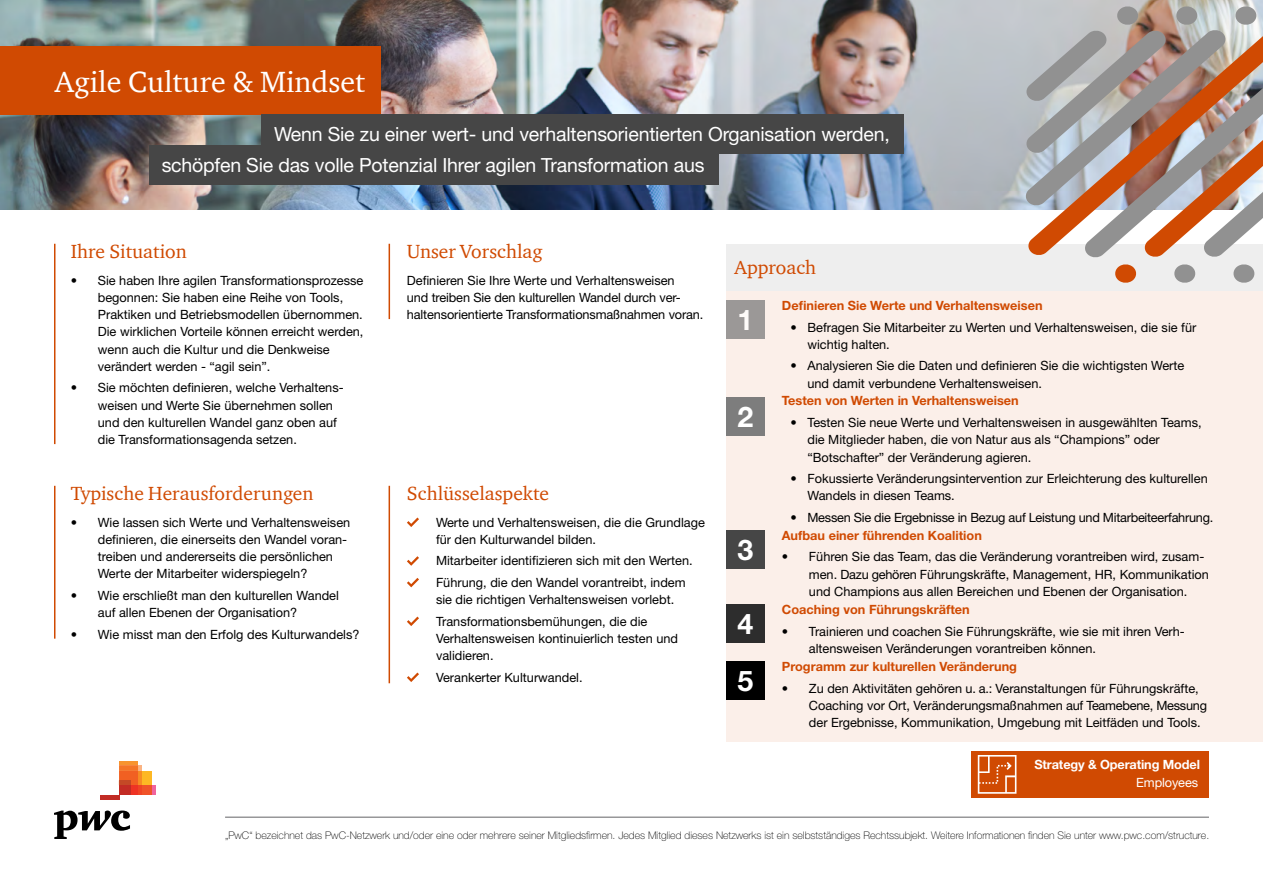
<style>
.page{position:relative;width:1263px;height:893px;background:#fff}
.page>*{position:absolute;margin:0;border:0;box-sizing:border-box;transform-origin:0 0}
.t1{font:30px "ITC Charter Com";color:#fff}
.t2{font:700 28.5px "Helvetica Neue LT Pro";color:#fff}
.t3{font:19.5px/30.9px "Helvetica Neue LT Pro";letter-spacing:-.01em;color:#fff}
.t4{font:19.5px "ITC Charter Com";color:#d04a02}
.t5{font:12.75px/17.2px "Helvetica Neue LT Pro";color:#000}
.t6{font:700 12.75px "Helvetica Neue LT Pro";color:#d04a02}
.t7{font:12.75px "Helvetica Neue LT Pro";letter-spacing:-.02em;color:#000}
.t8{font:700 12.75px "Helvetica Neue LT Pro";letter-spacing:-.01em;color:#fff}
.t9{font:12.75px "Helvetica Neue LT Pro";letter-spacing:-.01em;color:#fff}
.t10{font:100 10.5px "Helvetica Neue LT Pro";color:#000}
</style>
<div class="page">
<img style="left:0;top:0;width:1025px;height:210px">
<svg style="left:54px;top:810px;width:76px;height:29px"></svg>
<div style="left:151px;top:785px;width:5px;height:10px;background:#f0649d"></div>
<hr style="left:119px;top:761px;width:19px;height:4px;background:#f7942f">
<div style="left:142px;top:771px;width:9px;height:14px;background:#fdb824"></div>
<div style="left:142px;top:785px;width:9px;height:10px;background:#f05329"></div>
<hr style="left:138px;top:785px;width:4px;height:10px;background:#ef4425">
<svg style="left:119px;top:765px;width:23px;height:20px"></svg>
<div style="left:131px;top:785px;width:7px;height:10px;background:#ee3324"></div>
<div style="left:119px;top:780px;width:12px;height:5px;background:#c44926"></div>
<div style="left:119px;top:785px;width:12px;height:10px;background:#c32c25"></div>
<hr style="left:100px;top:795px;width:19px;height:4px;background:#c22c25">
<hr style="left:225px;top:817px;width:984px;height:1px;background:#636466">
<div style="left:0;top:46px;width:380px;height:69px;background:#d04a02"></div>
<div style="left:261px;top:115px;width:642px;height:39px;background:#464646"></div>
<div style="left:149px;top:146px;width:570px;height:39px;background:#464646"></div>
<hr style="left:389px;top:244px;width:1px;height:75px;background:#d04a02">
<svg style="left:407px;top:517px;width:12px;height:10px"></svg>
<svg style="left:407px;top:556px;width:12px;height:10px"></svg>
<svg style="left:407px;top:578px;width:12px;height:9px"></svg>
<svg style="left:407px;top:617px;width:12px;height:9px"></svg>
<svg style="left:407px;top:672px;width:12px;height:10px"></svg>
<hr style="left:389px;top:486px;width:1px;height:197px;background:#d04a02">
<hr style="left:54px;top:244px;width:2px;height:200px;background:#d04a02">
<hr style="left:54px;top:486px;width:2px;height:153px;background:#d04a02">
<div style="left:726px;top:276px;width:537px;height:465px;background:#fbefe9"></div>
<div style="left:726px;top:301px;width:38px;height:38px;background:#9b9897"></div>
<div style="left:726px;top:397px;width:38px;height:38px;background:#7d7d7d"></div>
<div style="left:726px;top:531px;width:38px;height:38px;background:#464646"></div>
<div style="left:726px;top:605px;width:38px;height:38px;background:#2d2d2d"></div>
<div style="left:726px;top:662px;width:38px;height:38px;background:#000"></div>
<div style="left:726px;top:244px;width:537px;height:47px;background:#eee"></div>
<div style="left:972px;top:751px;width:237px;height:47px;background:#d04a02"></div>
<svg style="left:978px;top:755px;width:38px;height:39px"></svg>
<svg style="left:1025px;top:0;width:238px;height:283px"></svg>
<h1 class="t1" style="left:55px;top:63px;width:312px">Agile Culture &amp; Mindset</h1>
<h3 class="t3" style="left:162px;top:119px;width:730px;text-indent:112px">Wenn Sie zu einer wert- und verhaltensorientierten Organisation werden, schöpfen Sie das volle Potenzial Ihrer agilen Transformation aus</h3>
<h3 class="t4" style="left:71px;top:240px;width:117px">Ihre Situation</h3>
<p class="t5" style="left:98px;top:271px;width:267px;text-indent:-27px">• Sie haben Ihre agilen Transformationsprozesse begonnen: Sie haben eine Reihe von Tools, Praktiken und Betriebsmodellen übernommen.<br>Die wirklichen Vorteile können erreicht werden, wenn auch die Kultur und die Denkweise verändert werden - “agil sein”.</p>
<p class="t5" style="left:98px;top:379px;width:247px;text-indent:-27px">• Sie möchten definieren, welche Verhaltens&shy;weisen und Werte Sie übernehmen sollen und den kulturellen Wandel ganz oben auf die Transformationsagenda setzen.</p>
<h3 class="t4" style="left:71px;top:482px;width:244px">Typische Herausforderungen</h3>
<p class="t5" style="left:98px;top:513px;width:254px;text-indent:-27px">• Wie lassen sich Werte und Verhaltensweisen definieren, die einerseits den Wandel voran&shy;treiben und andererseits die persönlichen Werte der Mitarbeiter widerspiegeln?</p>
<p class="t5" style="left:98px;top:587px;width:243px;text-indent:-27px">• Wie erschließt man den kulturellen Wandel auf allen Ebenen der Organisation?</p>
<p class="t5" style="left:71px;top:625px;width:290px">• Wie misst man den Erfolg des Kulturwandels?</p>
<h3 class="t4" style="left:407px;top:240px;width:137px">Unser Vorschlag</h3>
<p class="t5" style="left:407px;top:271px;width:298px">Definieren Sie Ihre Werte und Verhaltensweisen<br>und treiben Sie den kulturellen Wandel durch ver&shy;haltensorientierte Transformationsmaßnahmen voran.</p>
<h3 class="t4" style="left:407px;top:482px;width:143px">Schlüsselaspekte</h3>
<p class="t5" style="left:436px;top:513px;width:270px">Werte und Verhaltensweisen, die die Grundlage für den Kulturwandel bilden.</p>
<p class="t5" style="left:436px;top:550px;width:258px;line-height:21.5px">Mitarbeiter identifizieren sich mit den Werten.<br>Führung, die den Wandel vorantreibt, indem</p>
<p class="t5" style="left:436px;top:589px;width:240px;line-height:21.5px">sie die richtigen Verhaltensweisen vorlebt.<br>Transformationsbemühungen, die die</p>
<p class="t5" style="left:436px;top:629px;width:244px">Verhaltensweisen kontinuierlich testen und validieren.</p>
<p class="t5" style="left:436px;top:668px;width:148px">Verankerter Kulturwandel.</p>
<h3 class="t4" style="left:735px;top:256px;width:83px">Approach</h3>
<h2 class="t2" style="left:737px;top:302px;width:17px">1</h2>
<h2 class="t2" style="left:737px;top:399px;width:17px">2</h2>
<h2 class="t2" style="left:737px;top:532px;width:17px">3</h2>
<h2 class="t2" style="left:737px;top:606px;width:17px">4</h2>
<h2 class="t2" style="left:737px;top:663px;width:17px">5</h2>
<p class="t6" style="left:782px;top:297px;width:262px">Definieren Sie Werte und Verhaltensweisen</p>
<p class="t5" style="left:807px;top:318px;width:390px;text-indent:-17px">• Befragen Sie Mitarbeiter zu Werten und Verhaltensweisen, die sie für wichtig halten.</p>
<p class="t5" style="left:807px;top:357px;width:378px;text-indent:-17px">• Analysieren Sie die Daten und definieren Sie die wichtigsten Werte und damit verbundene Verhaltensweisen.</p>
<p class="t6" style="left:782px;top:393px;width:238px">Testen von Werten in Verhaltensweisen</p>
<p class="t5" style="left:807px;top:414px;width:396px;text-indent:-17px">• Testen Sie neue Werte und Verhaltensweisen in ausgewählten Teams, die Mitglieder haben, die von Natur aus als “Champions” oder “Botschafter” der Veränderung agieren.</p>
<p class="t5" style="left:807px;top:470px;width:402px;text-indent:-17px">• Fokussierte Veränderungsintervention zur Erleichterung des kulturellen<br>Wandels in diesen Teams.</p>
<p class="t7" style="left:790px;top:510px;width:424px">• Messen Sie die Ergebnisse in Bezug auf Leistung und Mitarbeiteerfahrung.</p>
<p class="t6" style="left:782px;top:527px;width:201px">Aufbau einer führenden Koalition</p>
<p class="t5" style="left:809px;top:548px;width:402px;text-indent:-27px">• Führen Sie das Team, das die Veränderung vorantreiben wird, zusam&shy;men. Dazu gehören Führungskräfte, Management, HR, Kommunikation und Champions aus allen Bereichen und Ebenen der Organisation.</p>
<p class="t6" style="left:782px;top:601px;width:189px">Coaching von Führungskräften</p>
<p class="t5" style="left:809px;top:622px;width:377px;text-indent:-27px">• Trainieren und coachen Sie Führungskräfte, wie sie mit ihren Verh&shy;altensweisen Veränderungen vorantreiben können.</p>
<p class="t6" style="left:782px;top:658px;width:237px">Programm zur kulturellen Veränderung</p>
<p class="t5" style="left:809px;top:679px;width:400px;text-indent:-27px">• Zu den Aktivitäten gehören u. a.: Veranstaltungen für Führungskräfte,<br>Coaching vor Ort, Veränderungsmaßnahmen auf Teamebene, Messung der Ergebnisse, Kommunikation, Umgebung mit Leitfäden und Tools.</p>
<p class="t8" style="left:1034px;top:757px;width:167px">Strategy &amp; Operating Model</p>
<p class="t9" style="left:1136px;top:775px;width:63px">Employees</p>
<p class="t10" style="left:225px;top:829px;width:986px">„PwC“ bezeichnet das PwC-Netzwerk und/oder eine oder mehrere seiner Mitgliedsfirmen. Jedes Mitglied dieses Netzwerks ist ein selbstständiges Rechtssubjekt. Weitere Informationen finden Sie unter www.pwc.com/structure.</p>
</div>
